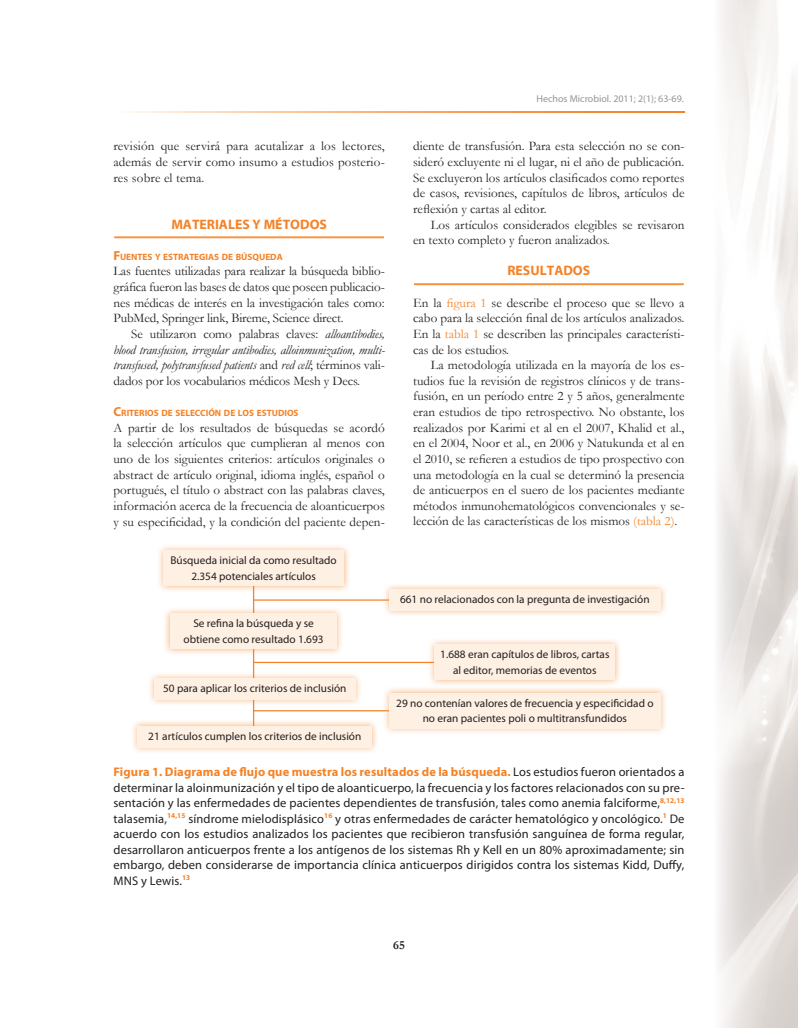
<style>
.page{position:relative;width:798px;height:1028px;background:#fff}
.page>*{position:absolute;margin:0;border:0;box-sizing:border-box;transform-origin:0 0}
.t1{font:700 13.75px "Myriad Pro";color:#f58226}
.t2{font:13.12px/15.6px "Garamond";color:#231f20;text-align:justify}
.t3{font:italic 13.12px/15.6px "Garamond";letter-spacing:-.01em;color:#231f20;text-align:justify}
.t4{font:12.5px/15.5px "Myriad Pro";letter-spacing:.01em;color:#231f20;text-align:justify}
.t5{font:700 12.5px "Garamond";color:#231f20}
.t6{font:11.25px/15.6px "Myriad Pro";color:#231f20;text-align:center}
.t7{font:10px "Myriad Pro";color:#939598}
.t8{font:700 9.12px "Myriad Pro";color:#f58226}
.s1{font-size:13.12px}
.s2{font-style:normal}
.s3{color:#f58226}
.s4{font-weight:700;color:#f58226}
</style>
<div class="page">
<svg style="left:129px;top:111px;width:555px;height:2px"></svg>
<img style="left:718px;top:0;width:79px;height:1028px">
<hr style="left:114px;top:237px;width:269px;height:1px;background:#f58226">
<hr style="left:414px;top:283px;width:269px;height:1px;background:#f58226">
<hr style="left:414px;top:284px;width:269px;height:1px;background:#f58226">
<hr style="left:253px;top:575px;width:1px;height:162px;background:#f58226">
<hr style="left:254px;top:599px;width:136px;height:1px;background:#f58226">
<hr style="left:254px;top:662px;width:194px;height:1px;background:#f58226">
<hr style="left:254px;top:710px;width:136px;height:1px;background:#f58226">
<div style="left:156px;top:543px;width:194px;height:49px;background:#f58226;opacity:.6"></div>
<div style="left:163px;top:550px;width:181px;height:35px;background:#fef0e3"></div>
<div style="left:382px;top:582px;width:285px;height:35px;background:#f58226;opacity:.6"></div>
<div style="left:389px;top:589px;width:271px;height:21px;background:#fef0e3"></div>
<div style="left:427px;top:637px;width:194px;height:50px;background:#f58226;opacity:.6"></div>
<div style="left:434px;top:644px;width:181px;height:36px;background:#fef0e3"></div>
<div style="left:130px;top:718px;width:249px;height:36px;background:#f58226;opacity:.6"></div>
<div style="left:137px;top:726px;width:235px;height:21px;background:#fef0e3"></div>
<div style="left:382px;top:685px;width:285px;height:50px;background:#f58226;opacity:.6"></div>
<div style="left:389px;top:693px;width:271px;height:35px;background:#fef0e3"></div>
<div style="left:163px;top:606px;width:181px;height:49px;background:#f58226;opacity:.6"></div>
<div style="left:170px;top:613px;width:167px;height:35px;background:#fef0e3"></div>
<div style="left:147px;top:671px;width:215px;height:35px;background:#f58226;opacity:.6"></div>
<div style="left:154px;top:678px;width:201px;height:21px;background:#fef0e3"></div>
<p class="t7" style="left:536px;top:93px;width:149px">Hechos Microbiol. 2011; 2(1); 63-69.</p>
<p class="t2" style="left:113px;top:138px;width:273px">revisión que servirá para acutalizar a los lectores, además de servir como insumo a estudios posterio&shy;res sobre el tema.</p>
<p class="t1" style="left:171px;top:215px;width:10px">MATE</p>
<p class="t1" style="left:207px;top:215px;width:67px">RIALES Y MÉT</p>
<p class="t1" style="left:290px;top:215px;width:38px">ODOS</p>
<p class="t8" style="left:113px;top:251px;width:171px"><span class="s1">F</span>UENTES Y ESTRATEGIAS DE BÚSQUEDA</p>
<p class="t2" style="left:113px;top:263px;width:273px">Las fuentes utilizadas para realizar la búsqueda biblio&shy;gráfica fueron las bases de datos que poseen publicacio&shy;nes médicas de interés en la investigación tales como:<br>PubMed, Springer link, Bireme, Science direct.</p>
<p class="t3" style="left:113px;top:326px;width:273px;text-indent:18px"><span class="s2">Se utilizaron como palabras claves:</span> alloantibodies, blood transfusion, irregular antibodies, alloinmunization, multi&shy;transfused, polytransfused patients <span class="s2">and</span> red cell<span class="s2">; términos vali&shy;dados por los vocabularios médicos Mesh y Decs.</span></p>
<p class="t8" style="left:113px;top:407px;width:186px"><span class="s1">C</span>RITERIOS DE SELECCIÓN DE LOS ESTUDIOS</p>
<p class="t2" style="left:113px;top:419px;width:273px">A partir de los resultados de búsquedas se acordó la selección artículos que cumplieran al menos con uno de los siguientes criterios: artículos originales o abstract de artículo original, idioma inglés, español o portugués, el título o abstract con las palabras claves, información acerca de la frecuencia de aloanticuerpos y su especificidad, y la condición del paciente depen-</p>
<p class="t6" style="left:170px;top:552px;width:168px">Búsqueda inicial da como resultado<br>2.354 potenciales artículos</p>
<p class="t6" style="left:183px;top:615px;width:141px">Se refina la búsqueda y se obtiene como resultado 1.693</p>
<p class="t6" style="left:163px;top:680px;width:185px">50 para aplicar los criterios de inclusión</p>
<p class="t6" style="left:148px;top:728px;width:214px">21 artículos cumplen los criterios de inclusión</p>
<p class="t2" style="left:413px;top:138px;width:273px">diente de transfusión. Para esta selección no se con&shy;sideró excluyente ni el lugar, ni el año de publicación.<br>Se excluyeron los artículos clasificados como reportes de casos, revisiones, capítulos de libros, artículos de reflexión y cartas al editor.</p>
<p class="t2" style="left:413px;top:216px;width:273px;text-indent:18px">Los artículos considerados elegibles se revisaron en texto completo y fueron analizados.</p>
<p class="t1" style="left:507px;top:262px;width:49px">RESULTAD</p>
<p class="t1" style="left:572px;top:262px;width:19px">OS</p>
<p class="t2" style="left:413px;top:294px;width:273px">En la <span class="s3">figura 1</span> se describe el proceso que se llevo a cabo para la selección final de los artículos analizados.<br>En la <span class="s3">tabla 1</span> se describen las principales característi&shy;cas de los estudios.</p>
<p class="t2" style="left:413px;top:357px;width:273px;text-indent:18px">La metodología utilizada en la mayoría de los es&shy;tudios fue la revisión de registros clínicos y de trans&shy;fusión, en un período entre 2 y 5 años, generalmente eran estudios de tipo retrospectivo. No obstante, los realizados por Karimi et al en el 2007, Khalid et al., en el 2004, Noor et al., en 2006 y Natukunda et al en el 2010, se refieren a estudios de tipo prospectivo con una metodología en la cual se determinó la presencia de anticuerpos en el suero de los pacientes mediante métodos inmunohematológicos convencionales y se&shy;lección de las características de los mismos <span class="s3">(tabla 2)</span>.</p>
<p class="t6" style="left:400px;top:591px;width:251px">661 no relacionados con la pregunta de investigación</p>
<p class="t6" style="left:440px;top:646px;width:171px">1.688 eran capítulos de libros, cartas al editor, memorias de eventos</p>
<p class="t6" style="left:396px;top:695px;width:259px">29 no contenían valores de frecuencia y especificidad o no eran pacientes poli o multitransfundidos</p>
<p class="t4" style="left:113px;top:764px;width:572px"><span class="s4">Figura 1. Diagrama de flujo que muestra los resultados de la búsqueda.</span> Los estudios fueron orientados a determinar la aloinmunización y el tipo de aloanticuerpo, la frecuencia y los factores relacionados con su pre&shy;sentación y las enfermedades de pacientes dependientes de transfusión, tales como anemia falciforme,<sup>8,12,13 </sup>talasemia,<sup>14,15</sup> síndrome mielodisplásico<sup>16</sup> y otras enfermedades de carácter hematológico y oncológico.<sup>1</sup> De acuerdo con los estudios analizados los pacientes que recibieron transfusión sanguínea de forma regular, desarrollaron anticuerpos frente a los antígenos de los sistemas Rh y Kell en un 80% aproximadamente; sin embargo, deben considerarse de importancia clínica anticuerpos dirigidos contra los sistemas Kidd, Duffy, MNS y Lewis.<sup>13</sup></p>
<p class="t5" style="left:393px;top:936px;width:13px">65</p>
</div>
